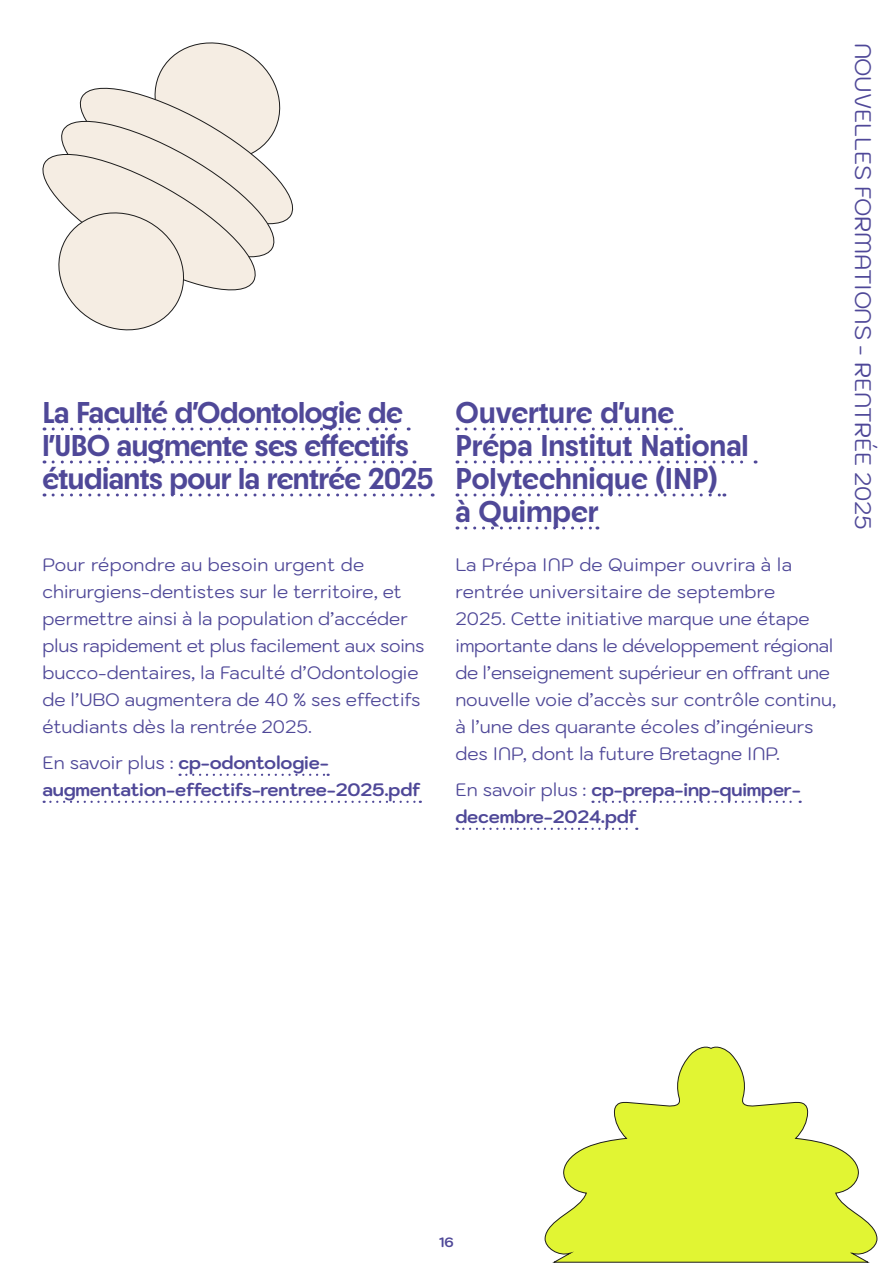
<style>
.page{position:relative;width:893px;height:1263px;background:#fff}
.page>*{position:absolute;margin:0;border:0;box-sizing:border-box;transform-origin:0 0}
.t1{font:700 30px/33px "Neighbor";letter-spacing:-.02em;color:#4f4898}
.t2{font:700 30px/33px "Neighbor";color:#4f4898}
.t3{font:22.5px "Kodchasan";letter-spacing:-.01em;color:#4f4898}
.t4{font:18px/27px "Kodchasan";color:#4f4898}
.t5{font:700 18px/27px "Kodchasan";letter-spacing:-.01em;color:#4f4898}
.t6{font:700 13.5px "Kodchasan";color:#4f4898}
.s1{font-weight:400}
</style>
<div class="page">
<svg style="left:180px;top:774px;width:149px;height:2px"></svg>
<svg style="left:44px;top:801px;width:377px;height:2px"></svg>
<svg style="left:53px;top:427px;width:356px;height:3px"></svg>
<svg style="left:53px;top:460px;width:362px;height:3px"></svg>
<svg style="left:53px;top:493px;width:380px;height:3px"></svg>
<svg style="left:599px;top:801px;width:202px;height:2px"></svg>
<svg style="left:457px;top:828px;width:180px;height:2px"></svg>
<svg style="left:466px;top:427px;width:215px;height:3px"></svg>
<svg style="left:466px;top:460px;width:290px;height:3px"></svg>
<svg style="left:466px;top:493px;width:259px;height:3px"></svg>
<svg style="left:466px;top:526px;width:132px;height:3px"></svg>
<svg style="left:42px;top:42px;width:252px;height:289px"></svg>
<svg style="left:545px;top:1046px;width:333px;height:217px;fill:#e1f533"></svg>
<h1 class="t1" style="left:43px;top:396px;width:393px">La Faculté d’Odontologie de l’UBO augmente ses effectifs étudiants pour la rentrée 2025</h1>
<p class="t4" style="left:43px;top:551px;width:384px">Pour répondre au besoin urgent de chirurgiens-dentistes sur le territoire, et permettre ainsi à la population d’accéder plus rapidement et plus facilement aux soins bucco-dentaires, la Faculté d’Odontologie de l’UBO augmentera de 40 % ses effectifs étudiants dès la rentrée 2025.</p>
<p class="t5" style="left:43px;top:749px;width:380px"><span class="s1">En savoir plus :</span> cp-odontologie&shy;augmentation-effectifs-rentree-2025.pdf</p>
<h1 class="t2" style="left:455px;top:396px;width:295px">Ouverture d’une<br>Prépa Institut National<br>Polytechnique (INP)<br>à Quimper</h1>
<p class="t4" style="left:455px;top:551px;width:382px">La Prépa INP de Quimper ouvrira à la rentrée universitaire de septembre<br>2025. Cette initiative marque une étape importante dans le développement régional de l’enseignement supérieur en offrant une nouvelle voie d’accès sur contrôle continu, à l’une des quarante écoles d’ingénieurs des INP, dont la future Bretagne INP.</p>
<p class="t5" style="left:455px;top:776px;width:347px"><span class="s1">En savoir plus :</span> cp-prepa-inp-quimper&shy;decembre-2024.pdf</p>
<p class="t3" style="left:876px;top:43px;width:488px;rotate:90deg">NOUVELLES FORMATIONS - RENTRÉE 2025</p>
<p class="t6" style="left:439px;top:1234px;width:16px">16</p>
</div>
